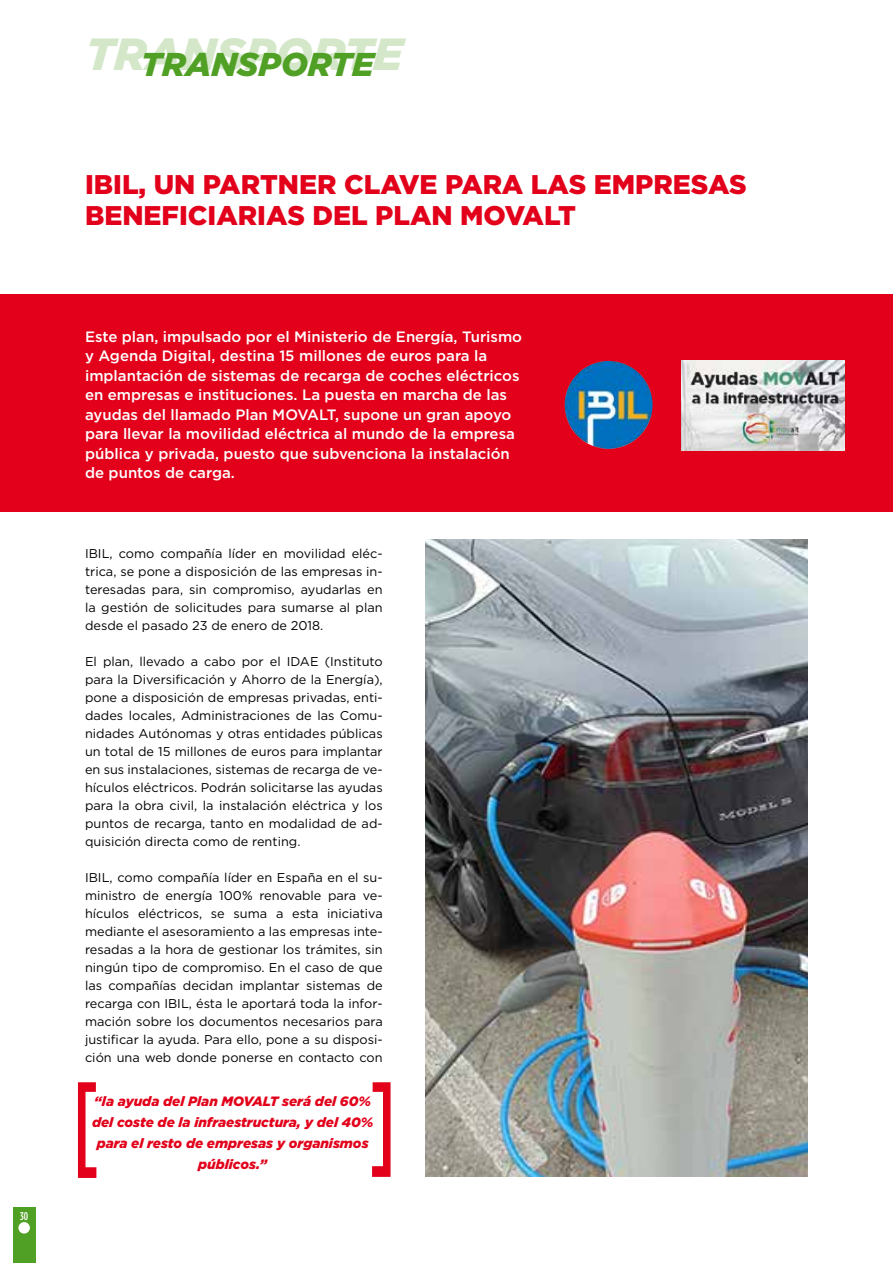
<style>
.page{position:relative;width:893px;height:1263px;background:#fff}
.page>*{position:absolute;margin:0;border:0;box-sizing:border-box;transform-origin:0 0}
.t1{font:italic 900 45px "Gotham";color:#51a026}
.t2{font:italic 900 33px "Gotham";color:#51a026}
.t3{font:900 27px/31.5px "Gotham";color:#e2001a}
.t4{font:500 15px/19.5px "Gotham";color:#fff}
.t5{font:italic 900 13.5px/21px "Gotham";color:#e2001a;text-align:center}
.t6{font:12.75px/18px "Gotham";color:#000;text-align:justify}
.t7{font:500 11.25px "Gotham Condensed";color:#fff}
</style>
<div class="page">
<div style="left:13px;top:1207px;width:23px;height:56px;background:#51a026"></div>
<div style="left:18px;top:1222px;width:12px;height:11px;background:#fff;border-radius:50%"></div>
<img style="left:425px;top:539px;width:383px;height:637px">
<div style="left:0;top:294px;width:893px;height:218px;background:#e2001a"></div>
<svg style="left:78px;top:1082px;width:18px;height:96px"></svg>
<svg style="left:372px;top:1082px;width:19px;height:95px"></svg>
<img style="left:681px;top:360px;width:163px;height:90px">
<img style="left:565px;top:361px;width:87px;height:88px;border-radius:44px">
<p class="t7" style="left:20px;top:1209px;width:9px">30</p>
<h1 class="t1" style="left:85px;top:28px;width:320px">TRANSPORTE</h1>
<h2 class="t2" style="left:141px;top:45px;width:235px">TRANSPORTE</h2>
<h3 class="t3" style="left:85px;top:167px;width:663px">IBIL, UN PARTNER CLAVE PARA LAS EMPRESAS<br>BENEFICIARIAS DEL PLAN MOVALT</h3>
<p class="t4" style="left:85px;top:326px;width:439px">Este plan, impulsado por el Ministerio de Energía, Turismo y Agenda Digital, destina 15 millones de euros para la implantación de sistemas de recarga de coches eléctricos en empresas e instituciones. La puesta en marcha de las ayudas del llamado Plan MOVALT, supone un gran apoyo para llevar la movilidad eléctrica al mundo de la empresa pública y privada, puesto que subvenciona la instalación de puntos de carga.</p>
<p class="t6" style="left:85px;top:544px;width:299px">IBIL, como compañía líder en movilidad eléc&shy;trica, se pone a disposición de las empresas in&shy;teresadas para, sin compromiso, ayudarlas en la gestión de solicitudes para sumarse al plan desde el pasado 23 de enero de 2018.</p>
<p class="t6" style="left:85px;top:652px;width:299px">El plan, llevado a cabo por el IDAE (Instituto para la Diversificación y Ahorro de la Energía), pone a disposición de empresas privadas, enti&shy;dades locales, Administraciones de las Comu&shy;nidades Autónomas y otras entidades públicas un total de 15 millones de euros para implantar en sus instalaciones, sistemas de recarga de ve&shy;hículos eléctricos. Podrán solicitarse las ayudas para la obra civil, la instalación eléctrica y los puntos de recarga, tanto en modalidad de ad&shy;quisición directa como de renting.</p>
<p class="t6" style="left:85px;top:868px;width:299px">IBIL, como compañía líder en España en el su&shy;ministro de energía 100% renovable para ve&shy;hículos eléctricos, se suma a esta iniciativa mediante el asesoramiento a las empresas inte&shy;resadas a la hora de gestionar los trámites, sin ningún tipo de compromiso. En el caso de que las compañías decidan implantar sistemas de recarga con IBIL, ésta le aportará toda la infor&shy;mación sobre los documentos necesarios para justificar la ayuda. Para ello, pone a su disposi&shy;ción una web donde ponerse en contacto con</p>
<p class="t5" style="left:92px;top:1090px;width:283px">“la ayuda del Plan MOVALT será del 60% del coste de la infraestructura, y del 40% para el resto de empresas y organismos públicos.”</p>
</div>
